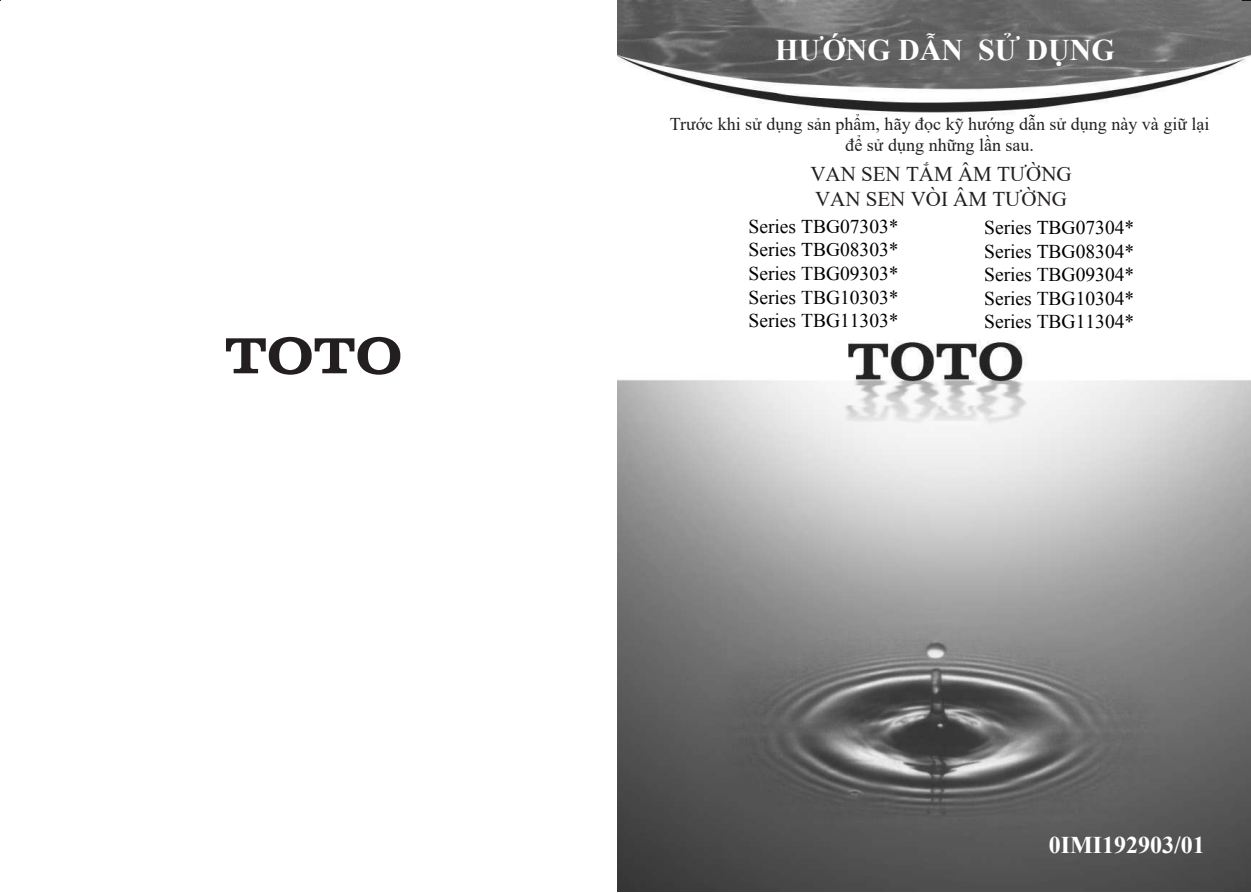
<style>
.page{position:relative;width:1251px;height:893px;background:#fff}
.page>*{position:absolute;margin:0;border:0;box-sizing:border-box;transform-origin:0 0}
.t1{font:700 30px "Times New Roman";color:#fff}
.t2{font:700 24px "Times New Roman";color:#fff}
.t3{font:21px/25.2px "Times New Roman";color:#231f20}
.t4{font:19.5px/23.5px "Times New Roman";color:#000;text-align:justify}
.t5{font:18px/21.6px "Times New Roman";color:#231f20;text-align:center}
.s1{font-style:inherit}
</style>
<div class="page">
<img style="left:617px;top:0;width:633px;height:892px">
<svg style="left:226px;top:337px;width:174px;height:38px"></svg>
<h1 class="t1" style="left:775px;top:28px;width:341px">HƯỚNG DẪN SỬ DỤNG</h1>
<p class="t5" style="left:669px;top:112px;width:541px">Trước khi sử dụng sản phẩm, hãy đọc kỹ hướng dẫn sử dụng này và giữ lại để sử dụng những lần sau.</p>
<p class="t3" style="left:810px;top:161px;width:263px">VAN SEN TẮM ÂM TƯỜNG<br>VAN SEN VÒI ÂM TƯỜNG</p>
<p class="t4" style="left:748px;top:214px;width:152px">Series TBG07303* Series TBG08303* Series TBG09303* Series TBG10303* Series TBG11303*</p>
<p class="t4" style="left:983px;top:215px;width:152px">Series TBG07304* Series TBG08304* Series TBG09304* Series TBG10304* Series TBG11304*</p>
<p class="t2" style="left:1048px;top:828px;width:157px">0IMI19<span class="s1">29</span>03/01</p>
</div>
